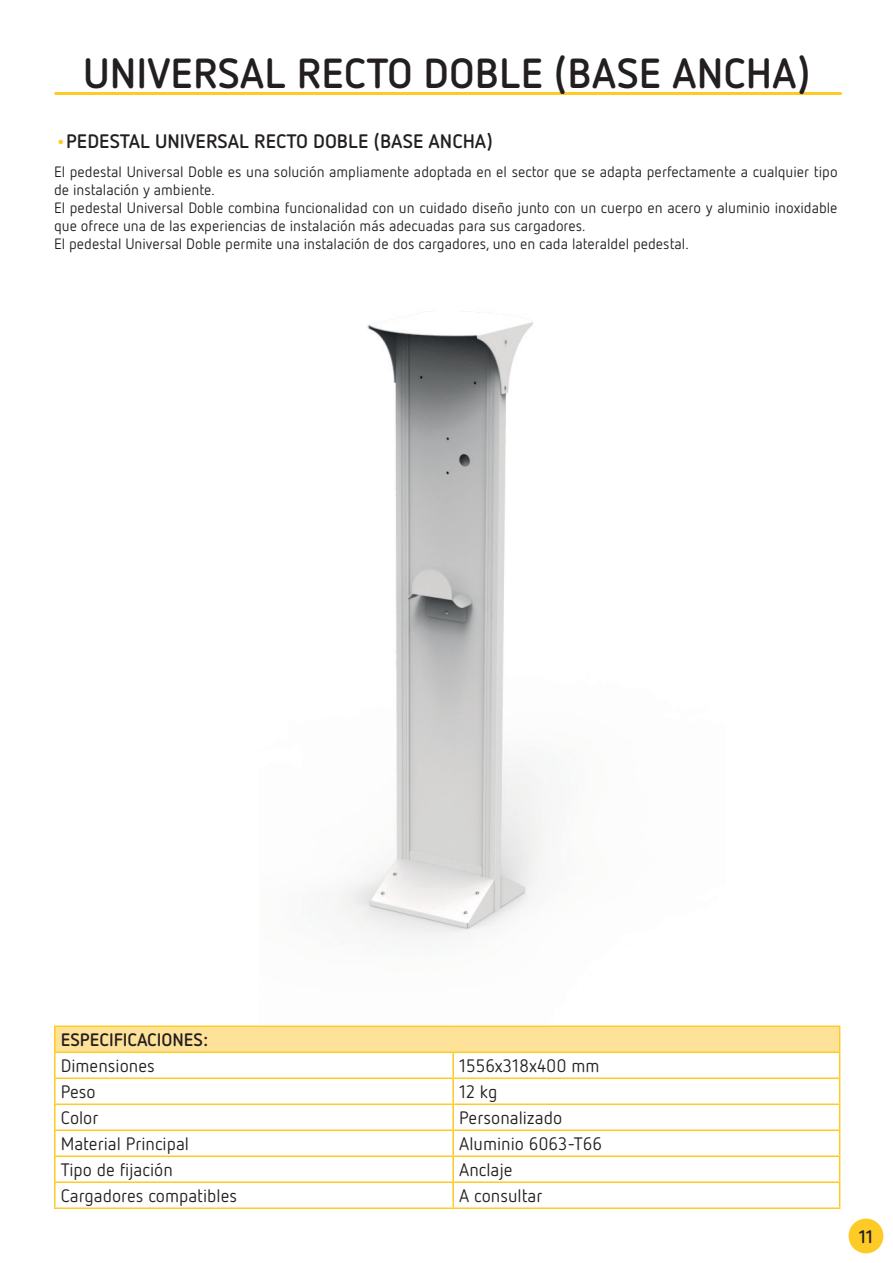
<style>
.page{position:relative;width:893px;height:1263px;background:#fff}
.page>*{position:absolute;margin:0;border:0;box-sizing:border-box;transform-origin:0 0}
.ESTILO_1{font:700 42px "Netto Pro";color:#231f20}
.ESTILO_1-2{font:700 19.5px "Netto Pro";color:#231f20}
.ESTILO_1-3{font:18px "Netto Pro";color:#231f20}
.ESTILO_1-4{font:700 18px "Netto Pro";color:#231f20}
.ESTILO_1-5{font:15px/18px "Netto Pro";color:#231f20}
.s1{color:#fecb26}
</style>
<div class="page">
<div style="left:848px;top:1218px;width:35px;height:35px;background:#fecb26;border-radius:50%"></div>
<hr style="left:56px;top:92px;width:785px;height:3px;background:#fecb26">
<img style="left:337px;top:314px;width:209px;height:624px">
<div style="left:55px;top:1026px;width:785px;height:26px;background:#ffe299"></div>
<hr style="left:54px;top:1025px;width:399px;height:2px;background:#fecb26">
<hr style="left:54px;top:1027px;width:2px;height:24px;background:#fecb26">
<hr style="left:453px;top:1025px;width:387px;height:2px;background:#fecb26">
<hr style="left:54px;top:1079px;width:2px;height:24px;background:#fecb26">
<hr style="left:54px;top:1131px;width:2px;height:24px;background:#fecb26">
<hr style="left:54px;top:1155px;width:399px;height:2px;background:#fecb26">
<hr style="left:54px;top:1157px;width:2px;height:24px;background:#fecb26">
<hr style="left:54px;top:1181px;width:399px;height:2px;background:#fecb26">
<hr style="left:54px;top:1183px;width:2px;height:24px;background:#fecb26">
<hr style="left:54px;top:1207px;width:399px;height:2px;background:#fecb26">
<hr style="left:54px;top:1051px;width:399px;height:2px;background:#fecb26">
<hr style="left:54px;top:1053px;width:2px;height:24px;background:#fecb26">
<hr style="left:54px;top:1077px;width:399px;height:2px;background:#fecb26">
<hr style="left:453px;top:1077px;width:387px;height:2px;background:#fecb26">
<hr style="left:54px;top:1103px;width:399px;height:2px;background:#fecb26">
<hr style="left:54px;top:1105px;width:2px;height:24px;background:#fecb26">
<hr style="left:453px;top:1103px;width:387px;height:2px;background:#fecb26">
<hr style="left:54px;top:1129px;width:399px;height:2px;background:#fecb26">
<hr style="left:453px;top:1129px;width:387px;height:2px;background:#fecb26">
<hr style="left:453px;top:1051px;width:387px;height:2px;background:#fecb26">
<hr style="left:452px;top:1053px;width:2px;height:24px;background:#fecb26">
<hr style="left:452px;top:1079px;width:2px;height:24px;background:#fecb26">
<hr style="left:452px;top:1105px;width:2px;height:24px;background:#fecb26">
<hr style="left:452px;top:1131px;width:2px;height:24px;background:#fecb26">
<hr style="left:453px;top:1155px;width:387px;height:2px;background:#fecb26">
<hr style="left:452px;top:1157px;width:2px;height:24px;background:#fecb26">
<hr style="left:453px;top:1181px;width:387px;height:2px;background:#fecb26">
<hr style="left:452px;top:1183px;width:2px;height:24px;background:#fecb26">
<svg style="left:839px;top:1027px;width:1px;height:180px"></svg>
<hr style="left:453px;top:1207px;width:387px;height:2px;background:#fecb26">
<p class="ESTILO_1" style="left:83px;top:45px;width:728px">UNIVERSAL RECTO DOBLE (BASE ANCHA)</p>
<p class="ESTILO_1-2" style="left:55px;top:128px;width:439px"><span class="s1">•</span>PEDESTAL UNIVERSAL RECTO DOBLE (BASE ANCHA)</p>
<p class="ESTILO_1-5" style="left:54px;top:163px;width:785px">El pedestal Universal Doble es una solución ampliamente adoptada en el sector que se adapta perfectamente a cualquier tipo de instalación y ambiente.</p>
<p class="ESTILO_1-5" style="left:54px;top:199px;width:785px">El pedestal Universal Doble combina funcionalidad con un cuidado diseño junto con un cuerpo en acero y aluminio inoxidable que ofrece una de las experiencias de instalación más adecuadas para sus cargadores.</p>
<p class="ESTILO_1-5" style="left:54px;top:235px;width:636px">El pedestal Universal Doble permite una instalación de dos cargadores, uno en cada lateraldel pedestal.</p>
<p class="ESTILO_1-4" style="left:61px;top:1028px;width:149px">ESPECIFICACIONES:</p>
<p class="ESTILO_1-3" style="left:61px;top:1054px;width:96px">Dimensiones</p>
<p class="ESTILO_1-3" style="left:459px;top:1054px;width:142px">1556x318x400 mm</p>
<p class="ESTILO_1-3" style="left:61px;top:1080px;width:37px">Peso</p>
<p class="ESTILO_1-3" style="left:459px;top:1080px;width:40px">12 kg</p>
<p class="ESTILO_1-3" style="left:61px;top:1106px;width:39px">Color</p>
<p class="ESTILO_1-3" style="left:459px;top:1106px;width:104px">Personalizado</p>
<p class="ESTILO_1-3" style="left:61px;top:1132px;width:130px">Material Principal</p>
<p class="ESTILO_1-3" style="left:459px;top:1132px;width:144px">Aluminio 6063-T66</p>
<p class="ESTILO_1-3" style="left:61px;top:1158px;width:114px">Tipo de fijación</p>
<p class="ESTILO_1-3" style="left:459px;top:1158px;width:55px">Anclaje</p>
<p class="ESTILO_1-3" style="left:61px;top:1184px;width:178px">Cargadores compatibles</p>
<p class="ESTILO_1-3" style="left:459px;top:1184px;width:85px">A consultar</p>
<p class="ESTILO_1-4" style="left:859px;top:1224px;width:16px">11</p>
</div>
